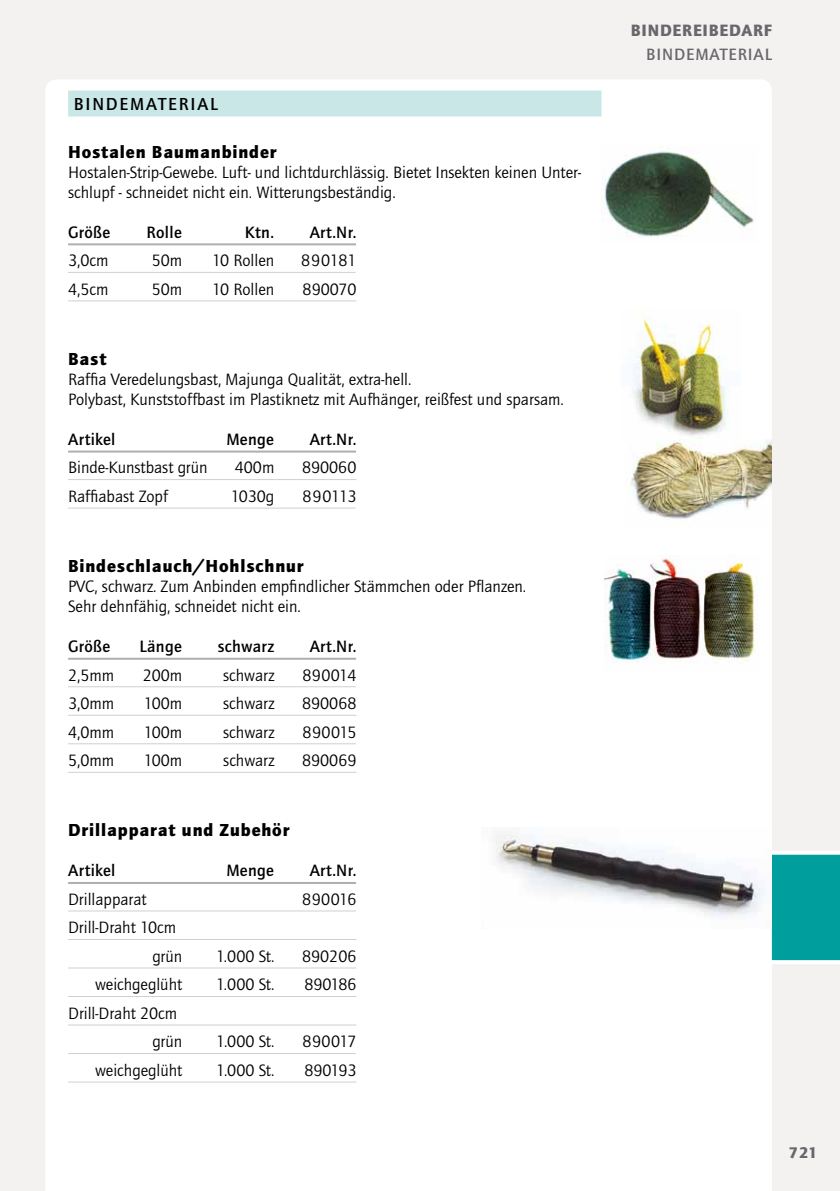
<style>
.page{position:relative;width:840px;height:1191px;background:#fff}
.page>*{position:absolute;margin:0;border:0;box-sizing:border-box;transform-origin:0 0}
.t1{font:900 18px "Quay Itc T";letter-spacing:.05em;color:#000}
.t2{font:700 18px "Quay Itc T";letter-spacing:.1em;color:#000}
.t3{font:17px/20px "Quay Itc T";color:#000}
.t4{font:700 17px "Quay Itc T";letter-spacing:.02em;color:#000}
.t5{font:900 17px "Quay Itc T";letter-spacing:.05em;color:#68676c}
.t6{font:700 17px "Quay Itc T";letter-spacing:.05em;color:#68676c}
.t7{font:900 16px "Quay Itc T";color:#68676c}
</style>
<div class="page">
<div style="left:0;top:0;width:839px;height:1191px;background:#f3f2f0"></div>
<svg style="left:771px;top:850px;width:68px;height:114px;background:#16a7a6"></svg>
<div style="left:46px;top:80px;width:725px;height:1111px;background:#fff"></div>
<div style="left:68px;top:91px;width:533px;height:26px;background:#c9e7e7"></div>
<hr style="left:68px;top:243px;width:288px;height:2px;background:#aeafb2">
<hr style="left:68px;top:272px;width:287px;height:1px;background:#ced0d2">
<hr style="left:68px;top:300px;width:288px;height:1px;background:#ced0d2">
<hr style="left:68px;top:450px;width:288px;height:2px;background:#aeafb2">
<hr style="left:68px;top:479px;width:288px;height:1px;background:#ced0d2">
<hr style="left:68px;top:507px;width:287px;height:1px;background:#ced0d2">
<hr style="left:68px;top:658px;width:288px;height:2px;background:#aeafb2">
<hr style="left:68px;top:686px;width:288px;height:1px;background:#ced0d2">
<hr style="left:68px;top:715px;width:288px;height:1px;background:#ced0d2">
<hr style="left:68px;top:743px;width:288px;height:1px;background:#ced0d2">
<hr style="left:68px;top:772px;width:288px;height:1px;background:#ced0d2">
<hr style="left:68px;top:882px;width:288px;height:2px;background:#aeafb2">
<hr style="left:68px;top:910px;width:288px;height:1px;background:#ced0d2">
<hr style="left:68px;top:939px;width:288px;height:1px;background:#ced0d2">
<hr style="left:68px;top:967px;width:288px;height:1px;background:#ced0d2">
<hr style="left:68px;top:996px;width:288px;height:1px;background:#ced0d2">
<hr style="left:68px;top:1024px;width:288px;height:1px;background:#ced0d2">
<hr style="left:68px;top:1053px;width:288px;height:1px;background:#ced0d2">
<hr style="left:68px;top:1081px;width:288px;height:1px;background:#ced0d2">
<img style="left:604px;top:556px;width:156px;height:115px">
<img style="left:601px;top:146px;width:156px;height:97px">
<img style="left:621px;top:309px;width:118px;height:134px">
<img style="left:481px;top:827px;width:290px;height:101px">
<img style="left:625px;top:439px;width:146px;height:89px">
<p class="t2" style="left:74px;top:94px;width:135px">Bindematerial</p>
<p class="t1" style="left:68px;top:141px;width:210px">Hostalen Baumanbinder</p>
<p class="t3" style="left:68px;top:162px;width:514px">Hostalen-Strip-Gewebe. Luft- und lichtdurchlässig. Bietet Insekten keinen Unter&shy;schlupf - schneidet nicht ein. Witterungsbeständig.</p>
<p class="t4" style="left:68px;top:222px;width:44px">Größe</p>
<p class="t4" style="left:146px;top:222px;width:37px">Rolle</p>
<p class="t4" style="left:245px;top:222px;width:30px">Ktn.</p>
<p class="t4" style="left:309px;top:222px;width:48px">Art.Nr.</p>
<p class="t3" style="left:68px;top:250px;width:42px">3,0cm</p>
<p class="t3" style="left:152px;top:250px;width:32px">50m</p>
<p class="t3" style="left:212px;top:250px;width:64px">10 Rollen</p>
<p class="t3" style="left:301px;top:250px;width:57px">890181</p>
<p class="t3" style="left:68px;top:279px;width:42px">4,5cm</p>
<p class="t3" style="left:152px;top:279px;width:32px">50m</p>
<p class="t3" style="left:212px;top:279px;width:64px">10 Rollen</p>
<p class="t3" style="left:302px;top:279px;width:55px">890070</p>
<p class="t1" style="left:68px;top:348px;width:40px">Bast</p>
<p class="t3" style="left:68px;top:369px;width:497px">Raffia Veredelungsbast, Majunga Qualität, extra-hell.<br>Polybast, Kunststoffbast im Plastiknetz mit Aufhänger, reißfest und sparsam.</p>
<p class="t4" style="left:68px;top:429px;width:49px">Artikel</p>
<p class="t4" style="left:226px;top:429px;width:49px">Menge</p>
<p class="t4" style="left:309px;top:429px;width:48px">Art.Nr.</p>
<p class="t3" style="left:68px;top:457px;width:141px">Binde-Kunstbast grün</p>
<p class="t3" style="left:235px;top:457px;width:41px">400m</p>
<p class="t3" style="left:302px;top:457px;width:56px">890060</p>
<p class="t3" style="left:68px;top:486px;width:101px">Raffiabast Zopf</p>
<p class="t3" style="left:231px;top:486px;width:45px">1030g</p>
<p class="t3" style="left:302px;top:486px;width:55px">890113</p>
<p class="t1" style="left:68px;top:555px;width:237px">Bindeschlauch/Hohlschnur</p>
<p class="t3" style="left:68px;top:576px;width:459px">PVC, schwarz. Zum Anbinden empfindlicher Stämmchen oder Pflanzen.<br>Sehr dehnfähig, schneidet nicht ein.</p>
<p class="t4" style="left:68px;top:636px;width:44px">Größe</p>
<p class="t4" style="left:139px;top:636px;width:44px">Länge</p>
<p class="t4" style="left:218px;top:636px;width:58px">schwarz</p>
<p class="t4" style="left:309px;top:636px;width:48px">Art.Nr.</p>
<p class="t3" style="left:68px;top:664px;width:48px">2,5mm</p>
<p class="t3" style="left:143px;top:664px;width:41px">200m</p>
<p class="t3" style="left:223px;top:664px;width:53px">schwarz</p>
<p class="t3" style="left:302px;top:664px;width:56px">890014</p>
<p class="t3" style="left:68px;top:693px;width:48px">3,0mm</p>
<p class="t3" style="left:144px;top:693px;width:40px">100m</p>
<p class="t3" style="left:223px;top:693px;width:53px">schwarz</p>
<p class="t3" style="left:302px;top:693px;width:56px">890068</p>
<p class="t3" style="left:68px;top:721px;width:48px">4,0mm</p>
<p class="t3" style="left:144px;top:721px;width:40px">100m</p>
<p class="t3" style="left:223px;top:721px;width:53px">schwarz</p>
<p class="t3" style="left:302px;top:721px;width:55px">890015</p>
<p class="t3" style="left:68px;top:750px;width:48px">5,0mm</p>
<p class="t3" style="left:144px;top:750px;width:40px">100m</p>
<p class="t3" style="left:223px;top:750px;width:53px">schwarz</p>
<p class="t3" style="left:302px;top:750px;width:56px">890069</p>
<p class="t1" style="left:68px;top:819px;width:223px">Drillapparat und Zubehör</p>
<p class="t4" style="left:68px;top:860px;width:49px">Artikel</p>
<p class="t4" style="left:226px;top:860px;width:49px">Menge</p>
<p class="t4" style="left:309px;top:860px;width:48px">Art.Nr.</p>
<p class="t3" style="left:68px;top:889px;width:80px">Drillapparat</p>
<p class="t3" style="left:302px;top:889px;width:56px">890016</p>
<p class="t3" style="left:152px;top:913px;width:31px;line-height:28.6px;text-indent:-84px">Drill-Draht 10cm grün</p>
<p class="t3" style="left:216px;top:946px;width:60px">1.000 St.</p>
<p class="t3" style="left:302px;top:946px;width:56px">890206</p>
<p class="t3" style="left:95px;top:974px;width:89px">weichgeglüht</p>
<p class="t3" style="left:216px;top:974px;width:60px">1.000 St.</p>
<p class="t3" style="left:304px;top:974px;width:54px">890186</p>
<p class="t3" style="left:68px;top:998px;width:116px;line-height:28.6px;text-align:right">Drill-Draht 20cm grün</p>
<p class="t3" style="left:216px;top:1031px;width:60px">1.000 St.</p>
<p class="t3" style="left:302px;top:1031px;width:55px">890017</p>
<p class="t3" style="left:95px;top:1060px;width:89px">weichgeglüht</p>
<p class="t3" style="left:216px;top:1060px;width:60px">1.000 St.</p>
<p class="t3" style="left:304px;top:1060px;width:53px">890193</p>
<p class="t5" style="left:630px;top:20px;width:141px">Bindereibedarf</p>
<p class="t6" style="left:646px;top:44px;width:118px">Bindematerial</p>
<p class="t7" style="left:788px;top:1143px;width:30px">721</p>
</div>
